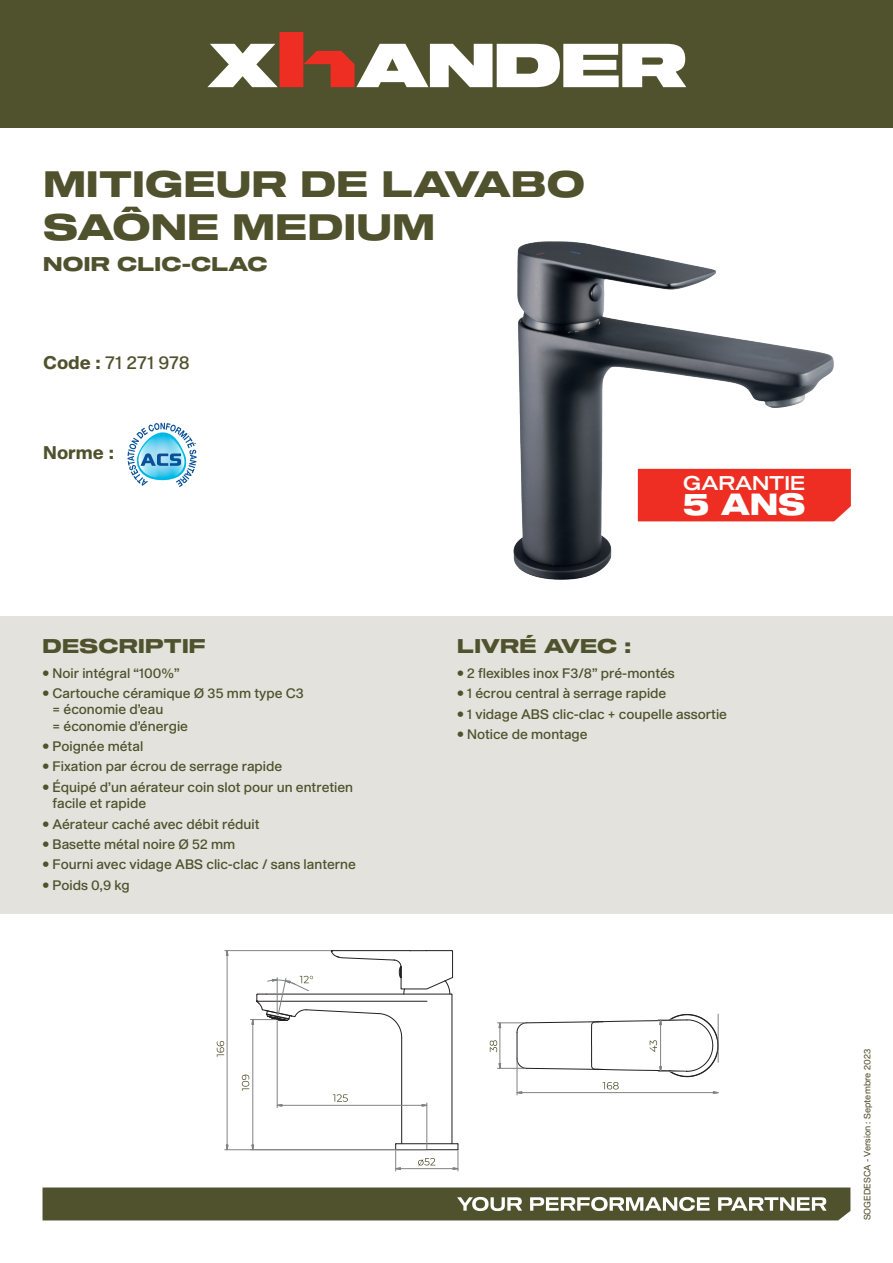
<style>
.page{position:relative;width:893px;height:1263px;background:#fff}
.page>*{position:absolute;margin:0;border:0;box-sizing:border-box;transform-origin:0 0}
.t1{font:36px/43.2px "Shapiro 75 Heavy Extd";letter-spacing:.01em;color:#50512d}
.t2{font:30px "Shapiro 85 Super Heavy Wide";color:#fff}
.t3{font:19.5px "Shapiro 75 Heavy Extd";letter-spacing:.01em;color:#50512d}
.t4{font:19.5px "Shapiro 55 Middle Wide";letter-spacing:-.005em;color:#fff}
.t5{font:18px "Shapiro 55 Middle";letter-spacing:.01em;color:#50512d}
.t6{font:800 18px "Shapiro 75";color:#50512d}
.t7{font:13.5px/16.2px "Shapiro 55 Middle";color:#50512d}
.t8{font:9px "Shapiro 45 Welter";color:#50512d}
.s1{font-family:"Shapiro 75";font-weight:800}
</style>
<div class="page">
<svg style="left:43px;top:1187px;width:807px;height:33px;background:#636444"></svg>
<div style="left:0;top:0;width:893px;height:128px;background:#50512d"></div>
<svg style="left:207px;top:32px;width:479px;height:55px"></svg>
<div style="left:0;top:617px;width:893px;height:297px;background:#e3e2dc"></div>
<hr style="left:396px;top:1149px;width:62px;height:1px;background:#231f20">
<hr style="left:396px;top:1143px;width:62px;height:1px;background:#231f20">
<hr style="left:452px;top:995px;width:1px;height:149px;background:#231f20">
<hr style="left:401px;top:1037px;width:1px;height:107px;background:#231f20">
<hr style="left:225px;top:1149px;width:170px;height:1px;background:#808285">
<hr style="left:225px;top:950px;width:106px;height:1px;background:#808285">
<hr style="left:227px;top:955px;width:1px;height:190px;background:#808285">
<hr style="left:250px;top:1149px;width:176px;height:1px;background:#808285">
<hr style="left:253px;top:1024px;width:1px;height:121px;background:#808285">
<svg style="left:251px;top:1144px;width:3px;height:7px"></svg>
<hr style="left:277px;top:1021px;width:1px;height:87px;background:#808285">
<hr style="left:282px;top:1105px;width:140px;height:1px;background:#808285">
<svg style="left:276px;top:1104px;width:6px;height:3px"></svg>
<hr style="left:427px;top:1103px;width:1px;height:45px;background:#808285">
<svg style="left:421px;top:1104px;width:7px;height:3px"></svg>
<hr style="left:400px;top:1168px;width:53px;height:1px;background:#808285">
<svg style="left:393px;top:1143px;width:8px;height:28px"></svg>
<svg style="left:453px;top:1143px;width:6px;height:28px"></svg>
<hr style="left:517px;top:1060px;width:1px;height:35px;background:#808285">
<svg style="left:217px;top:1041px;width:7px;height:16px"></svg>
<svg style="left:242px;top:1074px;width:7px;height:17px"></svg>
<svg style="left:333px;top:1094px;width:15px;height:8px"></svg>
<svg style="left:250px;top:950px;width:203px;height:88px"></svg>
<svg style="left:418px;top:1158px;width:17px;height:8px"></svg>
<svg style="left:490px;top:1014px;width:229px;height:80px"></svg>
<img style="left:513px;top:241px;width:325px;height:339px">
<div style="left:638px;top:469px;width:213px;height:52px;background:#ee2e22"></div>
<svg style="left:128px;top:423px;width:69px;height:64px"></svg>
<h1 class="t1" style="left:43px;top:164px;width:543px">MITIGEUR DE LAVABO<br>SAÔNE MEDIUM</h1>
<h3 class="t3" style="left:43px;top:250px;width:226px">NOIR CLIC-CLAC</h3>
<h3 class="t5" style="left:43px;top:350px;width:148px"><span class="s1">Code :</span> 71 271 978</h3>
<h3 class="t6" style="left:43px;top:440px;width:72px">Norme :</h3>
<h3 class="t3" style="left:43px;top:632px;width:165px">DESCRIPTIF</h3>
<p class="t7" style="left:43px;top:665px;width:139px">• Noir intégral ”100%“</p>
<p class="t7" style="left:53px;top:686px;width:253px;text-indent:-10px">• Cartouche céramique Ø 35 mm type C3 = économie d’eau<br>= économie d’énergie</p>
<p class="t7" style="left:43px;top:739px;width:102px">• Poignée métal</p>
<p class="t7" style="left:43px;top:759px;width:241px">• Fixation par écrou de serrage rapide</p>
<p class="t7" style="left:53px;top:779px;width:302px;text-indent:-10px">• Équipé d’un aérateur coin slot pour un entretien facile et rapide</p>
<p class="t7" style="left:43px;top:816px;width:219px">• Aérateur caché avec débit réduit</p>
<p class="t7" style="left:43px;top:837px;width:194px">• Basette métal noire Ø 52 mm</p>
<p class="t7" style="left:43px;top:857px;width:315px">• Fourni avec vidage ABS clic-clac / sans lanterne</p>
<p class="t7" style="left:43px;top:877px;width:89px">• Poids 0,9 kg</p>
<h3 class="t4" style="left:683px;top:469px;width:124px">GARANTIE</h3>
<h2 class="t2" style="left:683px;top:483px;width:124px">5 ANS</h2>
<h3 class="t3" style="left:457px;top:632px;width:175px">LIVRÉ AVEC :</h3>
<p class="t7" style="left:457px;top:665px;width:219px">• 2 flexibles inox F3/8” pré-montés</p>
<p class="t7" style="left:457px;top:686px;width:211px">• 1 écrou central à serrage rapide</p>
<p class="t7" style="left:457px;top:706px;width:271px">• 1 vidage ABS clic-clac + coupelle assortie</p>
<p class="t7" style="left:457px;top:727px;width:132px">• Notice de montage</p>
<p class="t8" style="left:861px;top:1220px;width:173px;rotate:-90deg">SOGEDESCA - Version : Septembre 2023</p>
</div>
